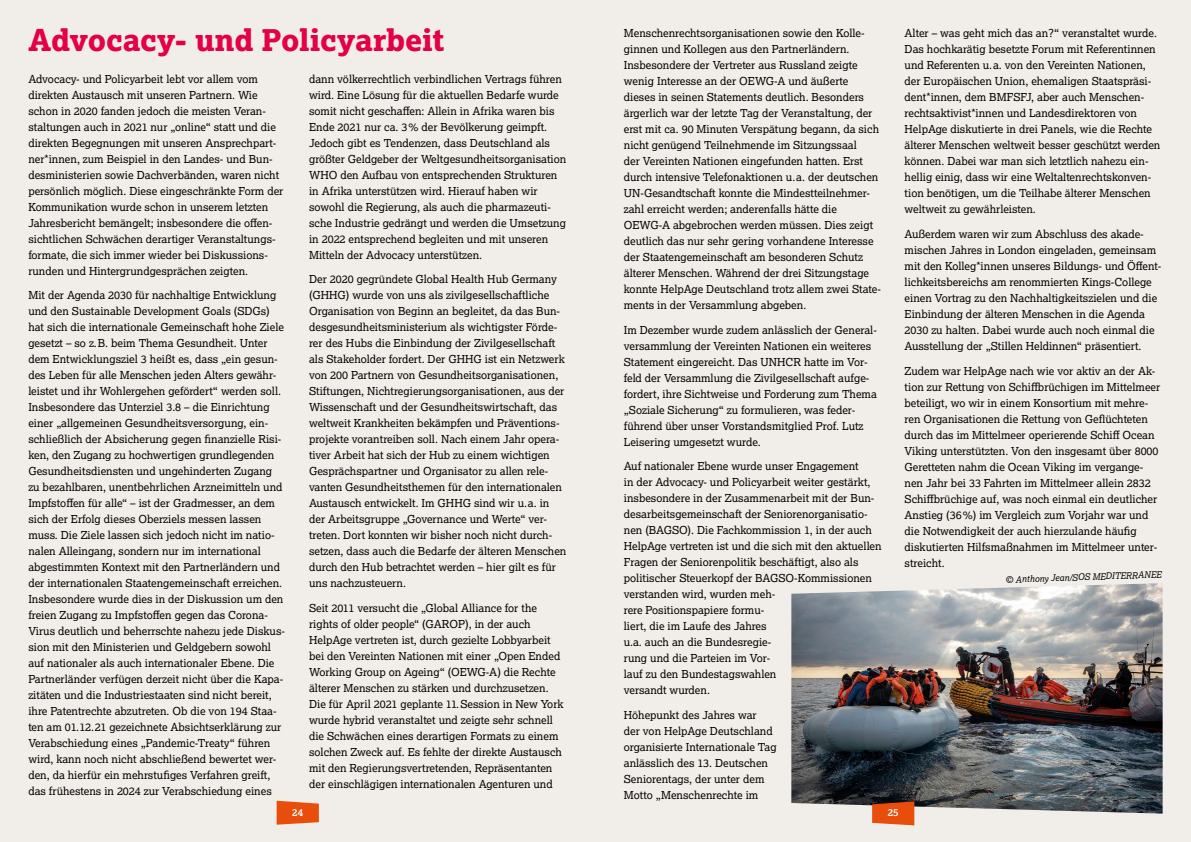
<style>
.page{position:relative;width:1191px;height:842px;background:#fff}
.page>*{position:absolute;margin:0;border:0;box-sizing:border-box;transform-origin:0 0}
.t1{font:30px "Lexia X Bold";letter-spacing:-.005em;color:#e40046}
.t2{font:11px/16px "Lexia";color:#000}
.t3{font:700 10px "Lexia";color:#fff}
.t4{font:italic 9px "Lexia";color:#000}
</style>
<div class="page">
<div style="left:595px;top:0;width:596px;height:842px;background:#f1eee9"></div>
<div style="left:0;top:0;width:595px;height:842px;background:#f1eee9"></div>
<img style="left:791px;top:583px;width:371px;height:231px">
<svg style="left:277px;top:801px;width:42px;height:24px"></svg>
<svg style="left:872px;top:801px;width:42px;height:24px"></svg>
<h1 class="t1" style="left:28px;top:21px;width:417px">Advocacy- und Policyarbeit</h1>
<p class="t2" style="left:28px;top:70px;width:257px">Advocacy- und Policyarbeit lebt vor allem vom direkten Austausch mit unseren Partnern. Wie schon in 2020 fanden jedoch die meisten Veran&shy;staltungen auch in 2021 nur „online“ statt und die direkten Begegnungen mit unseren Ansprechpart&shy;ner*innen, zum Beispiel in den Landes- und Bun&shy;desministerien sowie Dachverbänden, waren nicht persönlich möglich. Diese eingeschränkte Form der Kommunikation wurde schon in unserem letzten Jahresbericht bemängelt; insbesondere die offen&shy;sichtlichen Schwächen derartiger Veranstaltungs&shy;formate, die sich immer wieder bei Diskussions&shy;runden und Hintergrundgesprächen zeigten.</p>
<p class="t2" style="left:28px;top:287px;width:258px">Mit der Agenda 2030 für nachhaltige Entwicklung und den Sustainable Development Goals (SDGs) hat sich die internationale Gemeinschaft hohe Ziele gesetzt – so z.B. beim Thema Gesundheit. Unter dem Entwicklungsziel 3 heißt es, dass „ein gesun&shy;des Leben für alle Menschen jeden Alters gewähr&shy;leistet und ihr Wohlergehen gefördert“ werden soll.<br>Insbesondere das Unterziel 3.8 – die Einrichtung einer „allgemeinen Gesundheitsversorgung, ein&shy;schließlich der Absicherung gegen finanzielle Risi&shy;ken, den Zugang zu hochwertigen grundlegenden Gesundheitsdiensten und ungehinderten Zugang zu bezahlbaren, unentbehrlichen Arzneimitteln und Impfstoffen für alle“ – ist der Gradmesser, an dem sich der Erfolg dieses Oberziels messen lassen muss. Die Ziele lassen sich jedoch nicht im natio&shy;nalen Alleingang, sondern nur im international abgestimmten Kontext mit den Partnerländern und der internationalen Staatengemeinschaft erreichen.<br>Insbesondere wurde dies in der Diskussion um den freien Zugang zu Impfstoffen gegen das Corona-Virus deutlich und beherrschte nahezu jede Diskus&shy;sion mit den Ministerien und Geldgebern sowohl auf nationaler als auch internationaler Ebene. Die Partnerländer verfügen derzeit nicht über die Kapa&shy;zitäten und die Industriestaaten sind nicht bereit, ihre Patentrechte abzutreten. Ob die von 194 Staa&shy;ten am 01.12.21 gezeichnete Absichtserklärung zur Verabschiedung eines „Pandemic-Treaty“ führen wird, kann noch nicht abschließend bewertet wer&shy;den, da hierfür ein mehrstufiges Verfahren greift, das frühestens in 2024 zur Verabschiedung eines</p>
<p class="t2" style="left:309px;top:70px;width:259px">dann völkerrechtlich verbindlichen Vertrags führen wird. Eine Lösung für die aktuellen Bedarfe wurde somit nicht geschaffen: Allein in Afrika waren bis Ende 2021 nur ca. 3% der Bevölkerung geimpft.<br>Jedoch gibt es Tendenzen, dass Deutschland als größter Geldgeber der Weltgesundheitsorganisation WHO den Aufbau von entsprechenden Strukturen in Afrika unterstützen wird. Hierauf haben wir sowohl die Regierung, als auch die pharmazeuti&shy;sche Industrie gedrängt und werden die Umsetzung in 2022 entsprechend begleiten und mit unseren Mitteln der Advocacy unterstützen.</p>
<p class="t2" style="left:309px;top:271px;width:259px">Der 2020 gegründete Global Health Hub Germany (GHHG) wurde von uns als zivilgesellschaftliche Organisation von Beginn an begleitet, da das Bun&shy;desgesundheitsministerium als wichtigster Förde&shy;rer des Hubs die Einbindung der Zivilgesellschaft als Stakeholder fordert. Der GHHG ist ein Netzwerk von 200 Partnern von Gesundheitsorganisationen, Stiftungen, Nichtregierungsorganisationen, aus der Wissenschaft und der Gesundheitswirtschaft, das weltweit Krankheiten bekämpfen und Präventions&shy;projekte vorantreiben soll. Nach einem Jahr opera&shy;tiver Arbeit hat sich der Hub zu einem wichtigen Gesprächspartner und Organisator zu allen rele&shy;vanten Gesundheitsthemen für den internationalen Austausch entwickelt. Im GHHG sind wir u.a. in der Arbeitsgruppe „Governance und Werte“ ver&shy;treten. Dort konnten wir bisher noch nicht durch&shy;setzen, dass auch die Bedarfe der älteren Menschen durch den Hub betrachtet werden – hier gilt es für uns nachzusteuern.</p>
<p class="t2" style="left:309px;top:600px;width:256px">Seit 2011 versucht die „Global Alliance for the rights of older people“ (GAROP), in der auch HelpAge vertreten ist, durch gezielte Lobbyarbeit bei den Vereinten Nationen mit einer „Open Ended Working Group on Ageing“ (OEWG-A) die Rechte älterer Menschen zu stärken und durchzusetzen.<br>Die für April 2021 geplante 11. Session in New York wurde hybrid veranstaltet und zeigte sehr schnell die Schwächen eines derartigen Formats zu einem solchen Zweck auf. Es fehlte der direkte Austausch mit den Regierungsvertretenden, Repräsentanten der einschlägigen internationalen Agenturen und</p>
<p class="t2" style="left:624px;top:25px;width:258px">Menschenrechtsorganisationen sowie den Kolle&shy;ginnen und Kollegen aus den Partnerländern.<br>Insbesondere der Vertreter aus Russland zeigte wenig Interesse an der OEWG-A und äußerte dieses in seinen Statements deutlich. Besonders ärgerlich war der letzte Tag der Veranstaltung, der erst mit ca. 90 Minuten Verspätung begann, da sich nicht genügend Teilnehmende im Sitzungssaal<br>der Vereinten Nationen eingefunden hatten. Erst durch intensive Telefonaktionen u.a. der deutschen UN-Gesandtschaft konnte die Mindestteilnehmer&shy;zahl erreicht werden; anderenfalls hätte die OEWG-A abgebrochen werden müssen. Dies zeigt deutlich das nur sehr gering vorhandene Interesse der Staatengemeinschaft am besonderen Schutz älterer Menschen. Während der drei Sitzungstage konnte HelpAge Deutschland trotz allem zwei State&shy;ments in der Versammlung abgeben.</p>
<p class="t2" style="left:624px;top:321px;width:254px">Im Dezember wurde zudem anlässlich der General&shy;versammlung der Vereinten Nationen ein weiteres Statement eingereicht. Das UNHCR hatte im Vor&shy;feld der Versammlung die Zivilgesellschaft aufge&shy;fordert, ihre Sichtweise und Forderung zum Thema „Soziale Sicherung“ zu formulieren, was feder&shy;führend über unser Vorstandsmitglied Prof. Lutz Leisering umgesetzt wurde.</p>
<p class="t2" style="left:624px;top:458px;width:259px">Auf nationaler Ebene wurde unser Engagement<br>in der Advocacy- und Policyarbeit weiter gestärkt, insbesondere in der Zusammenarbeit mit der Bun&shy;desarbeitsgemeinschaft der Seniorenorganisatio&shy;nen (BAGSO). Die Fachkommission 1, in der auch HelpAge vertreten ist und die sich mit den aktuellen Fragen der Seniorenpolitik beschäftigt, also als politischer Steuerkopf der BAGSO-Kommissionen verstanden wird, wurden meh-<br>rere Positionspapiere formu-<br>liert, die im Laufe des Jahres<br>u.a. auch an die Bundesregie-<br>rung und die Parteien im Vor-<br>lauf zu den Bundestagswahlen<br>versandt wurden.</p>
<p class="t2" style="left:624px;top:707px;width:154px">Höhepunkt des Jahres war<br>der von HelpAge Deutschland organisierte Internationale Tag anlässlich des 13. Deutschen<br>Seniorentags, der unter dem<br>Motto „Menschenrechte im</p>
<p class="t2" style="left:904px;top:25px;width:257px">Alter – was geht mich das an?“ veranstaltet wurde.<br>Das hochkarätig besetzte Forum mit Referentinnen und Referenten u.a. von den Vereinten Nationen, der Europäischen Union, ehemaligen Staatspräsi&shy;dent*innen, dem BMFSFJ, aber auch Menschen&shy;rechtsaktivist*innen und Landesdirektoren von HelpAge diskutierte in drei Panels, wie die Rechte älterer Menschen weltweit besser geschützt werden können. Dabei war man sich letztlich nahezu ein&shy;hellig einig, dass wir eine Weltaltenrechtskonven&shy;tion benötigen, um die Teilhabe älterer Menschen weltweit zu gewährleisten.</p>
<p class="t2" style="left:904px;top:226px;width:258px">Außerdem waren wir zum Abschluss des akade&shy;mischen Jahres in London eingeladen, gemeinsam mit den Kolleg*innen unseres Bildungs- und Öffent&shy;lichkeitsbereichs am renommierten Kings-College einen Vortrag zu den Nachhaltigkeitszielen und die Einbindung der älteren Menschen in die Agenda 2030 zu halten. Dabei wurde auch noch einmal die Ausstellung der „Stillen Heldinnen“ präsentiert.</p>
<p class="t2" style="left:904px;top:362px;width:257px">Zudem war HelpAge nach wie vor aktiv an der Ak&shy;tion zur Rettung von Schiffbrüchigen im Mittelmeer beteiligt, wo wir in einem Konsortium mit mehre&shy;ren Organisationen die Rettung von Geflüchteten durch das im Mittelmeer operierende Schiff Ocean Viking unterstützten. Von den insgesamt über 8000<br>Geretteten nahm die Ocean Viking im vergange&shy;nen Jahr bei 33 Fahrten im Mittelmeer allein 2832<br>Schiffbrüchige auf, was noch einmal ein deutlicher Anstieg (36%) im Vergleich zum Vorjahr war und die Notwendigkeit der auch hierzulande häufig diskutierten Hilfsmaßnahmen im Mittelmeer unter&shy;streicht.</p>
<p class="t4" style="left:1005px;top:574px;width:158px;rotate:-2deg">© Anthony Jean/SOS MEDITERRANEE</p>
<p class="t3" style="left:292px;top:806px;width:12px">24</p>
<p class="t3" style="left:887px;top:806px;width:12px">25</p>
</div>
